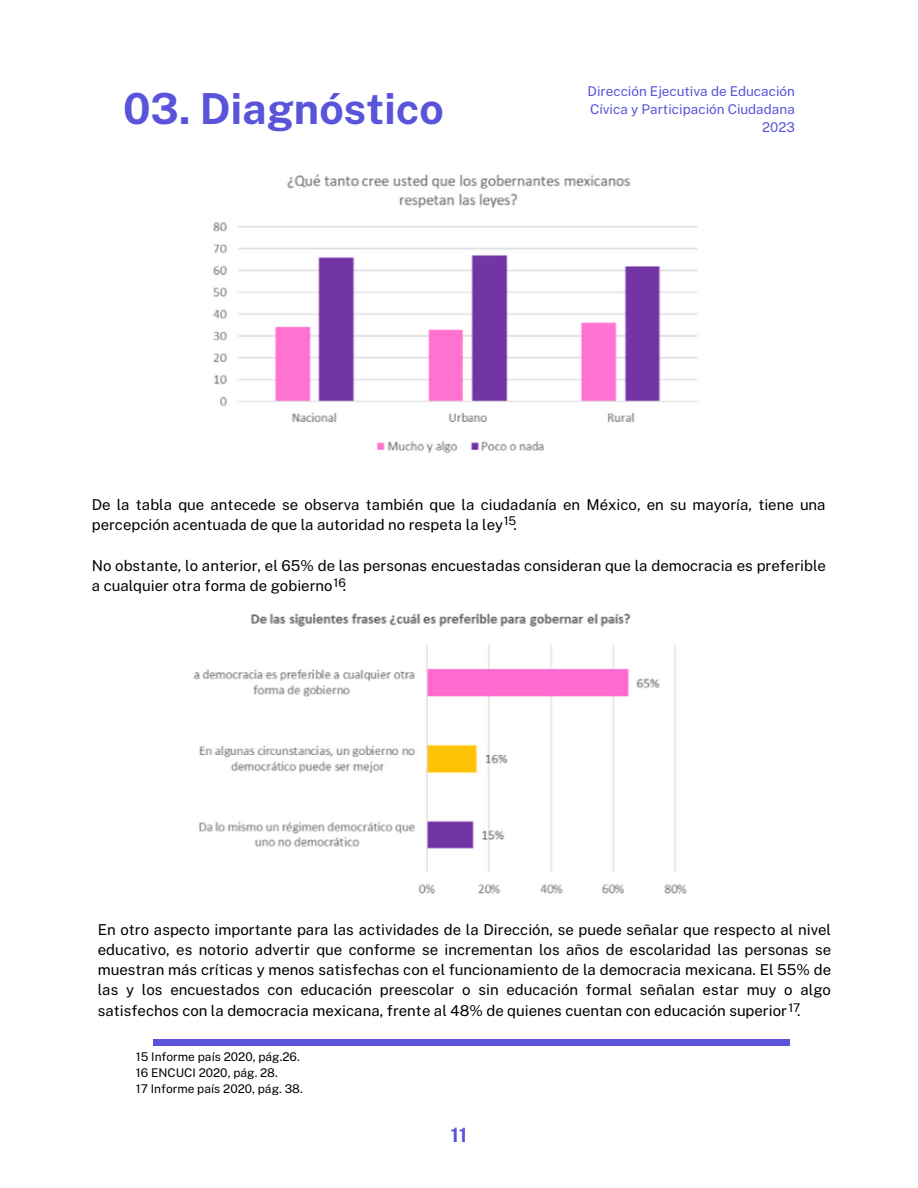
<style>
.page{position:relative;width:918px;height:1188px;background:#fff}
.page>*{position:absolute;margin:0;border:0;box-sizing:border-box;transform-origin:0 0}
.t1{font:700 42.9px "Public Sans";color:#5954d9}
.t2{font:700 19.8px "Public Sans";color:#5954d9}
.t3{font:15px/20.2px "Public Sans";color:#000}
.t4{font:13.5px/18px "Public Sans";color:#5954d9;text-align:right}
.t5{font:12px "Public Sans";color:#000}
</style>
<div class="page">
<div style="left:153px;top:1040px;width:637px;height:6px;background:#5954d9"></div>
<img style="left:213px;top:174px;width:485px;height:279px">
<img style="left:193px;top:613px;width:494px;height:281px">
<p class="t1" style="left:123px;top:84px;width:322px">03. Diagnóstico</p>
<p class="t4" style="left:588px;top:82px;width:209px">Dirección Ejecutiva de Educación<br>Cívica y Participación Ciudadana<br>2023</p>
<p class="t3" style="left:92px;top:494px;width:735px">De la tabla que antecede se observa también que la ciudadanía en México, en su mayoría, tiene una percepción acentuada de que la autoridad no respeta la ley .</p>
<p class="t3" style="left:92px;top:555px;width:736px">No obstante, lo anterior, el 65% de las personas encuestadas consideran que la democracia es preferible a cualquier otra forma de gobierno .</p>
<p class="t5" style="left:504px;top:514px;width:14px">15</p>
<p class="t5" style="left:334px;top:575px;width:14px">16</p>
<p class="t3" style="left:98px;top:919px;width:735px;text-align:justify">En otro aspecto importante para las actividades de la Dirección, se puede señalar que respecto al nivel educativo, es notorio advertir que conforme se incrementan los años de escolaridad las personas se muestran más críticas y menos satisfechas con el funcionamiento de la democracia mexicana. El 55% de las y los encuestados con educación preescolar o sin educación formal señalan estar muy o algo satisfechos con la democracia mexicana, frente al 48% de quienes cuentan con educación superior .</p>
<p class="t5" style="left:788px;top:1000px;width:14px">17</p>
<p class="t5" style="left:136px;top:1050px;width:165px">15 Informe país 2020, pág.26.</p>
<p class="t5" style="left:136px;top:1066px;width:143px">16 ENCUCI 2020, pág. 28.</p>
<p class="t5" style="left:136px;top:1082px;width:168px">17 Informe país 2020, pág. 38.</p>
<p class="t2" style="left:451px;top:1124px;width:18px">11</p>
</div>
